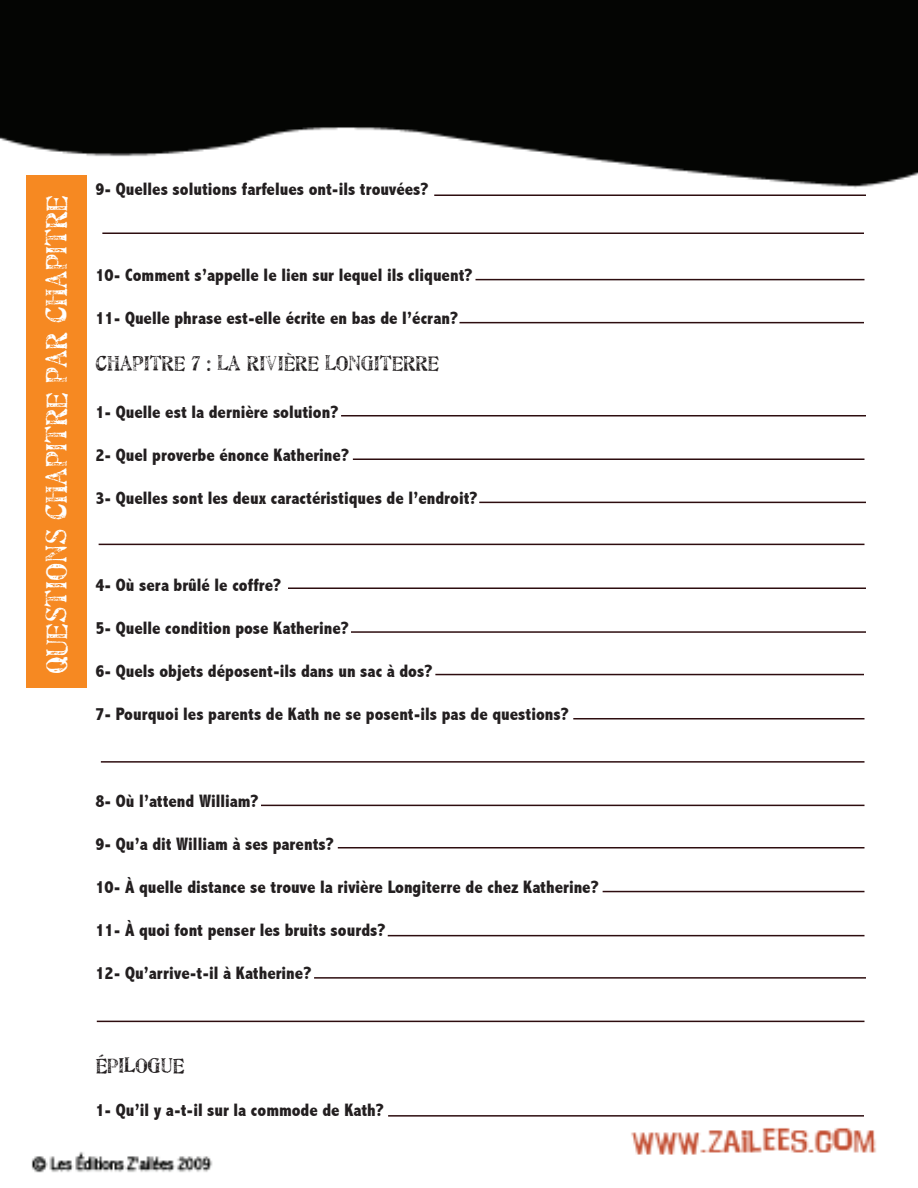
<style>
.page{position:relative;width:918px;height:1188px;background:#fff}
.page>*{position:absolute;margin:0;border:0;box-sizing:border-box;transform-origin:0 0}
.t1{font:500 30px "Artistamp";color:#fff}
.t2{font:500 21px "Artistamp";color:#231f20}
.t3{font:800 condensed 18px "Abadi";color:#231f20}
</style>
<div class="page">
<img style="left:0;top:1px;width:918px;height:1172px">
<div style="left:26px;top:175px;width:60px;height:513px;background:#f68922"></div>
<hr style="left:434px;top:194px;width:432px;height:2px;background:#2d0d0f">
<hr style="left:476px;top:279px;width:388px;height:1px;background:#2d0d0f">
<hr style="left:459px;top:322px;width:405px;height:1px;background:#2d0d0f">
<hr style="left:341px;top:415px;width:525px;height:1px;background:#2d0d0f">
<hr style="left:353px;top:458px;width:511px;height:2px;background:#2d0d0f">
<hr style="left:479px;top:502px;width:387px;height:1px;background:#2d0d0f">
<hr style="left:99px;top:544px;width:765px;height:1px;background:#2d0d0f">
<hr style="left:288px;top:587px;width:578px;height:2px;background:#2d0d0f">
<hr style="left:351px;top:631px;width:515px;height:2px;background:#2d0d0f">
<hr style="left:573px;top:718px;width:291px;height:1px;background:#2d0d0f">
<hr style="left:101px;top:761px;width:763px;height:2px;background:#2d0d0f">
<hr style="left:261px;top:805px;width:603px;height:1px;background:#2d0d0f">
<hr style="left:338px;top:847px;width:526px;height:1px;background:#2d0d0f">
<hr style="left:603px;top:891px;width:261px;height:1px;background:#2d0d0f">
<hr style="left:388px;top:935px;width:476px;height:1px;background:#2d0d0f">
<hr style="left:314px;top:977px;width:552px;height:2px;background:#2d0d0f">
<hr style="left:97px;top:1021px;width:767px;height:1px;background:#2d0d0f">
<hr style="left:102px;top:232px;width:762px;height:2px;background:#2d0d0f">
<hr style="left:435px;top:674px;width:429px;height:1px;background:#2d0d0f">
<hr style="left:388px;top:1115px;width:476px;height:2px;background:#2d0d0f">
<h1 class="t1" style="left:41px;top:674px;width:481px;rotate:-90deg">QUESTIONS CHAPITRE PAR CHAPITRE</h1>
<p class="t3" style="left:95px;top:178px;width:335px">9- Quelles solutions farfelues ont-ils trouvées?</p>
<p class="t3" style="left:95px;top:265px;width:379px">10- Comment s’appelle le lien sur lequel ils cliquent?</p>
<p class="t3" style="left:95px;top:308px;width:364px">11- Quelle phrase est-elle écrite en bas de l’écran?</p>
<p class="t2" style="left:95px;top:352px;width:345px">CHAPITRE 7 : LA RIVIÈRE LONGITERRE</p>
<p class="t3" style="left:95px;top:401px;width:245px">1- Quelle est la dernière solution?</p>
<p class="t3" style="left:95px;top:445px;width:255px">2- Quel proverbe énonce Katherine?</p>
<p class="t3" style="left:95px;top:488px;width:384px">3- Quelles sont les deux caractéristiques de l’endroit?</p>
<p class="t3" style="left:95px;top:574px;width:187px">4- Où sera brûlé le coffre?</p>
<p class="t3" style="left:95px;top:617px;width:255px">5- Quelle condition pose Katherine?</p>
<p class="t3" style="left:95px;top:661px;width:339px">6- Quels objets déposent-ils dans un sac à dos?</p>
<p class="t3" style="left:95px;top:704px;width:475px">7- Pourquoi les parents de Kath ne se posent-ils pas de questions?</p>
<p class="t3" style="left:95px;top:790px;width:165px">8- Où l’attend William?</p>
<p class="t3" style="left:95px;top:833px;width:240px">9- Qu’a dit William à ses parents?</p>
<p class="t3" style="left:95px;top:877px;width:505px">10- À quelle distance se trouve la rivière Longiterre de chez Katherine?</p>
<p class="t3" style="left:95px;top:920px;width:292px">11- À quoi font penser les bruits sourds?</p>
<p class="t3" style="left:95px;top:963px;width:218px">12- Qu’arrive-t-il à Katherine?</p>
<p class="t2" style="left:95px;top:1054px;width:91px">ÉPILOGUE</p>
<p class="t3" style="left:95px;top:1100px;width:290px">1- Qu’il y a-t-il sur la commode de Kath?</p>
</div>
